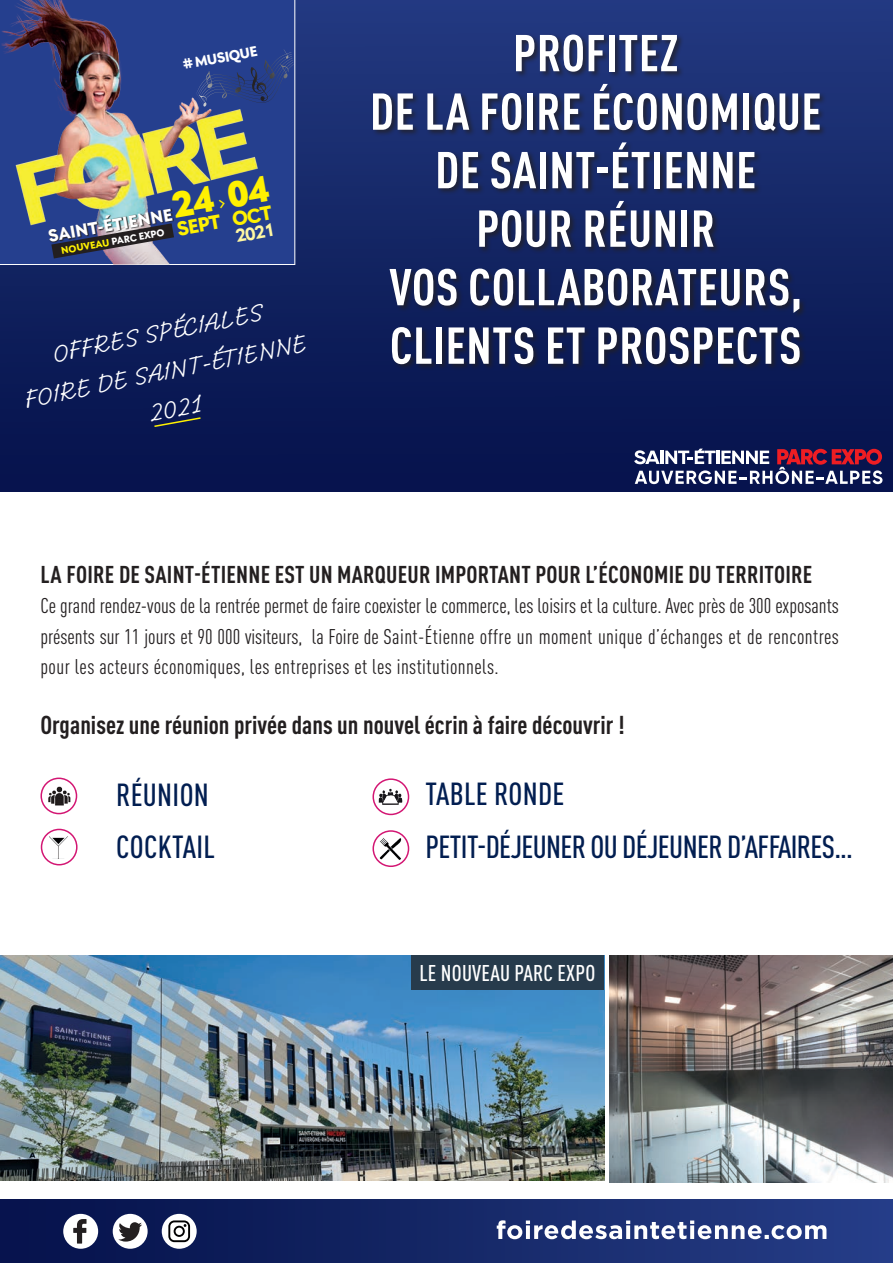
<style>
.page{position:relative;width:893px;height:1263px;background:#fff}
.page>*{position:absolute;margin:0;border:0;box-sizing:border-box;transform-origin:0 0}
.t1{font:700 condensed 51px/58.5px "DINOT";letter-spacing:.01em;color:#fff;text-align:center}
.t2{font:900 43.05px "Utily";color:#fff101}
.t3{font:500 condensed 31.5px "DINOT";letter-spacing:-.02em;color:#021e51}
.t4{font:500 condensed 31.5px "DINOT";letter-spacing:.01em;color:#021e51}
.t5{font:700 condensed 25.5px "DINOT";color:#231f20}
.t6{font:700 condensed 24px "DINOT";letter-spacing:.01em;color:#231f20}
.t7{font:24px/39px "Bd Bigoudi Cursif Mitalic V3";color:#fff;text-align:center}
.t8{font:500 condensed 22.5px "DINOT";letter-spacing:.01em;color:#fff}
.t9{font:900 21.45px "Utily";color:#fff101}
.t10{font:700 21.45px "Utily";color:#fff7a2}
.t11{font:condensed 21px/30px "DINOT";letter-spacing:.02em;color:#231f20;text-align:justify}
.t12{font:900 18.6px "Utily";color:#fff}
.t13{font:900 15.45px "Utily";color:#fff}
.t14{font:900 10.8px "Utily";color:#fff}
.s1{font-weight:400;font-size:21.45px}
.s2{color:#fff101}
</style>
<div class="page">
<div style="left:0;top:0;width:893px;height:491px;background:linear-gradient(to bottom,#233980,#041149)"></div>
<div style="left:0;top:1200px;width:893px;height:63px;background:linear-gradient(to right,#051149,#263d87)"></div>
<svg style="left:497px;top:1220px;width:329px;height:19px"></svg>
<div style="left:63px;top:1214px;width:35px;height:35px;background:#fff;border-radius:50%"></div>
<div style="left:113px;top:1214px;width:35px;height:35px;background:#fff;border-radius:50%"></div>
<div style="left:162px;top:1214px;width:35px;height:35px;background:#fff;border-radius:50%"></div>
<svg style="left:168px;top:1220px;width:22px;height:22px"></svg>
<svg style="left:118px;top:1222px;width:24px;height:19px"></svg>
<svg style="left:73px;top:1219px;width:14px;height:24px"></svg>
<div style="left:372px;top:33px;width:455px;height:338px;background:#231f20;opacity:.75"></div>
<img style="left:0;top:955px;width:605px;height:226px">
<img style="left:46px;top:784px;width:27px;height:25px">
<div style="left:40px;top:777px;width:37px;height:37px;border:2px solid #d31673;border-radius:50%"></div>
<img style="left:375px;top:830px;width:35px;height:37px">
<div style="left:372px;top:830px;width:37px;height:37px;border:2px solid #d31673;border-radius:50%"></div>
<img style="left:378px;top:788px;width:25px;height:17px">
<div style="left:372px;top:778px;width:37px;height:37px;border:2px solid #d31673;border-radius:50%"></div>
<img style="left:49px;top:836px;width:19px;height:22px">
<div style="left:41px;top:829px;width:37px;height:36px;border:2px solid #d31673;border-radius:50%"></div>
<div style="left:411px;top:955px;width:193px;height:34px;background:#273b4c"></div>
<img style="left:609px;top:955px;width:284px;height:227px">
<div style="left:270px;top:0;width:25px;height:265px;background:#253f8e"></div>
<img style="left:0;top:0;width:270px;height:265px">
<svg style="left:51px;top:243px;width:123px;height:15px;background:#646379"></svg>
<svg style="left:48px;top:208px;width:126px;height:35px;background:#3e4c6b"></svg>
<svg style="left:195px;top:49px;width:104px;height:58px;background:#2b4289"></svg>
<svg style="left:634px;top:449px;width:248px;height:35px"></svg>
<svg style="left:153px;top:416px;width:49px;height:12px"></svg>
<p class="t13" style="left:181px;top:55px;width:77px;rotate:-10deg"># MUSIQUE</p>
<h2 class="t2" style="left:168px;top:178px;width:98px;rotate:-10deg">24<span class="s1">&gt;</span>04</h2>
<p class="t9" style="left:175px;top:216px;width:97px;rotate:-10deg">SEPT OCT</p>
<p class="t12" style="left:46px;top:225px;width:127px;rotate:-10deg">SAINT-ÉTIENNE</p>
<p class="t10" style="left:234px;top:223px;width:41px;rotate:-10deg">2021</p>
<p class="t14" style="left:60px;top:244px;width:106px;rotate:-10deg"><span class="s2">NOUVEAU</span> PARC EXPO</p>
<p class="t7" style="left:12px;top:344px;width:289px;rotate:-12deg">OFFRES SPÉCIALES<br>FOIRE DE SAINT-ÉTIENNE<br>2021</p>
<h1 class="t1" style="left:370px;top:23px;width:453px">PROFITEZ<br>DE LA FOIRE ÉCONOMIQUE<br>DE SAINT-ÉTIENNE<br>POUR RÉUNIR<br>VOS COLLABORATEURS,<br>CLIENTS ET PROSPECTS</h1>
<p class="t6" style="left:41px;top:560px;width:773px">LA FOIRE DE SAINT-ÉTIENNE EST UN MARQUEUR IMPORTANT POUR L’ÉCONOMIE DU TERRITOIRE</p>
<p class="t11" style="left:40px;top:591px;width:800px">Ce grand rendez-vous de la rentrée permet de faire coexister le commerce, les loisirs et la culture. Avec près de 300 exposants présents sur 11 jours et 90 000 visiteurs, la Foire de Saint-Étienne offre un moment unique d’échanges et de rencontres pour les acteurs économiques, les entreprises et les institutionnels.</p>
<p class="t5" style="left:40px;top:709px;width:586px">Organisez une réunion privée dans un nouvel écrin à faire découvrir !</p>
<h3 class="t4" style="left:116px;top:776px;width:94px">RÉUNION</h3>
<h3 class="t4" style="left:425px;top:775px;width:140px">TABLE RONDE</h3>
<h3 class="t4" style="left:116px;top:828px;width:100px">COCKTAIL</h3>
<h3 class="t3" style="left:425px;top:828px;width:429px">PETIT-DÉJEUNER OU DÉJEUNER D’AFFAIRES...</h3>
<p class="t8" style="left:420px;top:960px;width:177px">LE NOUVEAU PARC EXPO</p>
</div>
